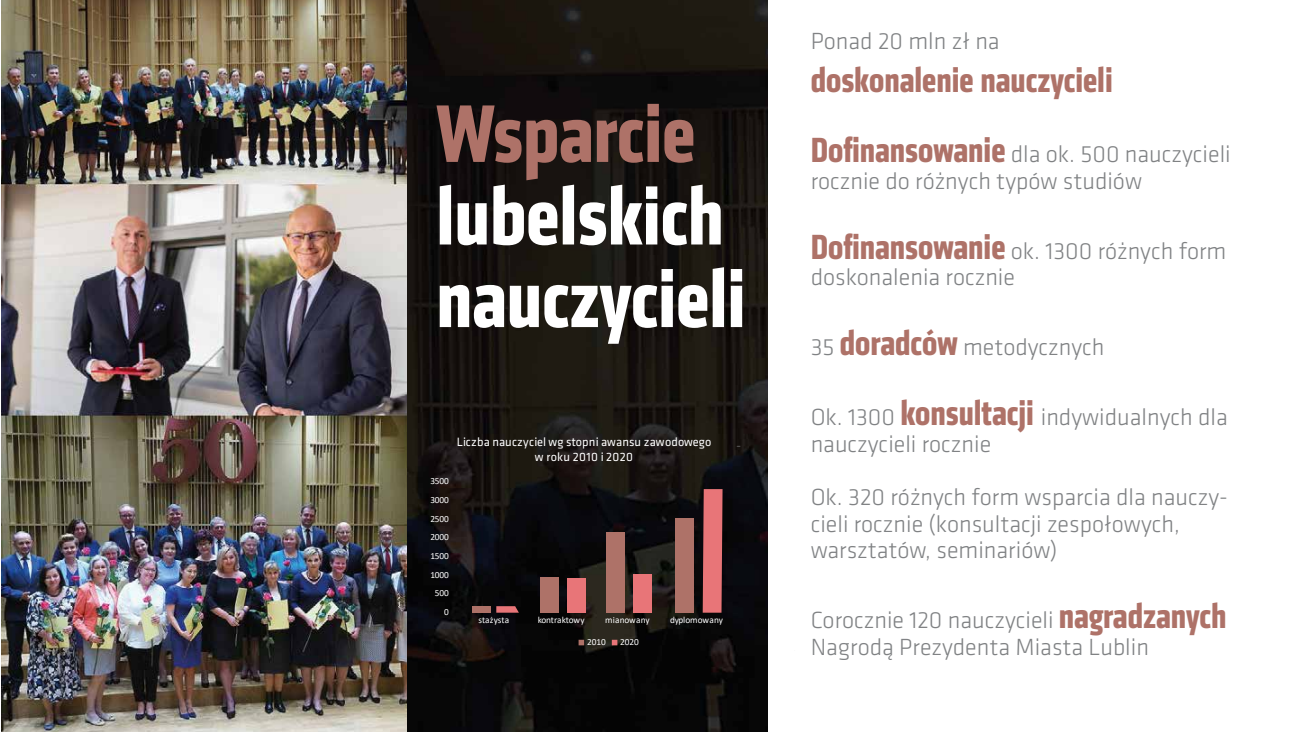
<style>
.page{position:relative;width:1309px;height:732px;background:#fff}
.page>*{position:absolute;margin:0;border:0;box-sizing:border-box;transform-origin:0 0}
.t1{font:700 84.75px/82.5px "Klavika Condensed";color:#fff}
.t2{font:700 84.75px "Klavika Condensed";color:#ae7268}
.t3{font:700 36.25px "Klavika Condensed";color:#ae7268}
.t4{font:300 24.25px/26.5px "Klavika";color:#808284}
.t5{font:14.5px "Calibri";color:#5b5a5a}
.t6{font:12.5px "Klavika";letter-spacing:.01em;color:#fff}
.t7{font:9.38px "Calibri";letter-spacing:-.005em;color:#fff}
.t8{font:9.38px "Calibri";letter-spacing:.02em;color:#fff}
.t9{font:9.38px "Calibri";letter-spacing:-.025em;color:#fff}
.s1{font-family:"Klavika Condensed";font-weight:700;font-size:36.25px;color:#ae7268}
</style>
<div class="page">
<img style="left:1px;top:0;width:407px;height:731px">
<img style="left:408px;top:0;width:360px;height:731px">
<div style="left:675px;top:517px;width:19px;height:95px;background:#ae7268"></div>
<div style="left:606px;top:532px;width:18px;height:80px;background:#ae7268"></div>
<div style="left:540px;top:576px;width:18px;height:36px;background:#ae7268"></div>
<div style="left:472px;top:605px;width:19px;height:7px;background:#ae7268"></div>
<div style="left:703px;top:489px;width:19px;height:123px;background:#e87578"></div>
<div style="left:633px;top:573px;width:19px;height:39px;background:#e87578"></div>
<div style="left:567px;top:578px;width:19px;height:34px;background:#e87578"></div>
<svg style="left:496px;top:606px;width:23px;height:6px"></svg>
<svg style="left:578px;top:639px;width:6px;height:6px"></svg>
<svg style="left:612px;top:639px;width:5px;height:6px"></svg>
<h1 class="t2" style="left:436px;top:79px;width:260px">Wsparcie</h1>
<h1 class="t1" style="left:436px;top:175px;width:311px">lubelskich nauczycieli</h1>
<p class="t7" style="left:430px;top:474px;width:20px">3500</p>
<p class="t7" style="left:430px;top:493px;width:20px">3000</p>
<p class="t7" style="left:430px;top:511px;width:20px">2500</p>
<p class="t7" style="left:430px;top:530px;width:20px">2000</p>
<p class="t7" style="left:430px;top:549px;width:20px">1500</p>
<p class="t7" style="left:430px;top:567px;width:20px">1000</p>
<p class="t7" style="left:435px;top:586px;width:16px">500</p>
<p class="t7" style="left:444px;top:605px;width:6px">0</p>
<p class="t6" style="left:457px;top:433px;width:256px">Liczba nauczyciel wg stopni awansu zawodowego</p>
<p class="t5" style="left:736px;top:434px;width:6px">-</p>
<p class="t6" style="left:535px;top:448px;width:100px">w roku 2010 i 2020</p>
<p class="t8" style="left:478px;top:612px;width:32px">stażysta</p>
<p class="t7" style="left:538px;top:612px;width:48px">kontraktowy</p>
<p class="t8" style="left:605px;top:612px;width:46px">mianowany</p>
<p class="t9" style="left:670px;top:612px;width:54px">dyplomowany</p>
<p class="t7" style="left:587px;top:635px;width:20px">2010</p>
<p class="t7" style="left:620px;top:635px;width:20px">2020</p>
<p class="t4" style="left:811px;top:27px;width:190px">Ponad 20 mln zł na</p>
<h2 class="t3" style="left:811px;top:56px;width:304px">doskonalenie nauczycieli</h2>
<p class="t4" style="left:811px;top:140px;width:421px"><span class="s1">Dofinansowanie</span> dla ok. 500 nauczycieli rocznie do różnych typów studiów</p>
<p class="t4" style="left:811px;top:237px;width:417px"><span class="s1">Dofinansowanie</span> ok. 1300 różnych form doskonalenia rocznie</p>
<p class="t4" style="left:811px;top:333px;width:295px">35 <span class="s1">doradców</span> metodycznych</p>
<p class="t4" style="left:811px;top:403px;width:418px">Ok. 1300 <span class="s1">konsultacji</span> indywidualnych dla nauczycieli rocznie</p>
<p class="t4" style="left:811px;top:483px;width:419px">Ok. 320 różnych form wsparcia dla nauczy&shy;cieli rocznie (konsultacji zespołowych, warsztatów, seminariów)</p>
<p class="t4" style="left:811px;top:606px;width:417px">Corocznie 120 nauczycieli <span class="s1">nagradzanych<br></span>Nagrodą Prezydenta Miasta Lublin</p>
</div>
